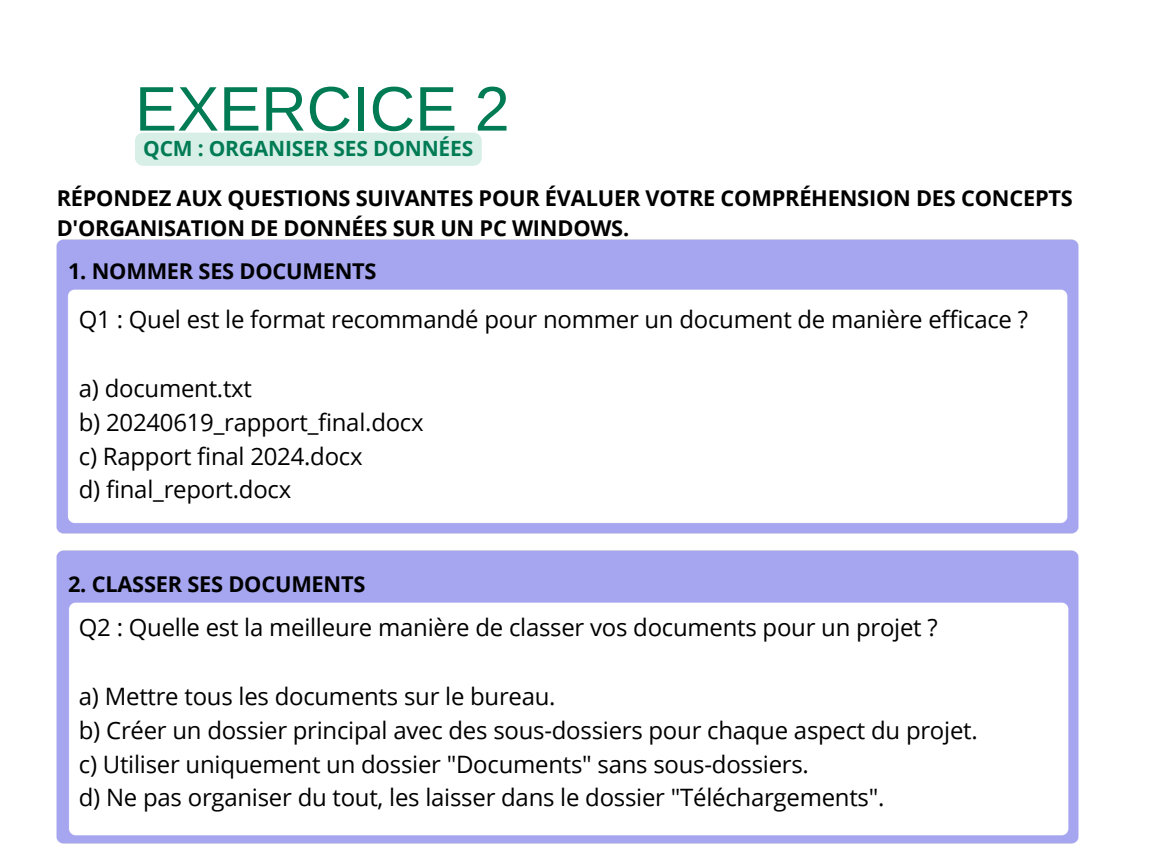
<style>
.page{position:relative;width:1152px;height:864px;background:#fff}
.page>*{position:absolute;margin:0;border:0;box-sizing:border-box;transform-origin:0 0}
.t1{font:63px "Arimo";color:#007b54}
.t2{font:24px/33.8px "Open Sans";letter-spacing:-.01em;color:#000}
.t3{font:700 21.75px/30.3px "Open Sans";letter-spacing:-.01em;color:#000}
.t4{font:700 21px "Open Sans";letter-spacing:-.01em;color:#007b54}
</style>
<div class="page">
<img style="left:56px;top:239px;width:1023px;height:295px">
<img style="left:56px;top:550px;width:1023px;height:294px">
<div style="left:135px;top:133px;width:347px;height:33px;background:#d7efe7"></div>
<h2 class="t1" style="left:135px;top:74px;width:376px">EXERCICE 2</h2>
<p class="t4" style="left:143px;top:133px;width:331px">QCM : ORGANISER SES DONNÉES</p>
<h1 class="t3" style="left:57px;top:182px;width:1018px">RÉPONDEZ AUX QUESTIONS SUIVANTES POUR ÉVALUER VOTRE COMPRÉHENSION DES CONCEPTS<br>D'ORGANISATION DE DONNÉES SUR UN PC WINDOWS.</h1>
<p class="t3" style="left:68px;top:256px;width:310px">1. NOMMER SES DOCUMENTS</p>
<p class="t2" style="left:79px;top:302px;width:951px">Q1 : Quel est le format recommandé pour nommer un document de manière efficace ?</p>
<h2 class="t2" style="left:79px;top:371px;width:346px">a) document.txt<br>b) 20240619_rapport_final.docx c) Rapport final 2024.docx<br>d) final_report.docx</h2>
<p class="t3" style="left:68px;top:569px;width:299px">2. CLASSER SES DOCUMENTS</p>
<h3 class="t2" style="left:79px;top:610px;width:860px">Q2 : Quelle est la meilleure manière de classer vos documents pour un projet ?</h3>
<h3 class="t2" style="left:79px;top:679px;width:900px">a) Mettre tous les documents sur le bureau.<br>b) Créer un dossier principal avec des sous-dossiers pour chaque aspect du projet. c) Utiliser uniquement un dossier "Documents" sans sous-dossiers.<br>d) Ne pas organiser du tout, les laisser dans le dossier "Téléchargements".</h3>
</div>
